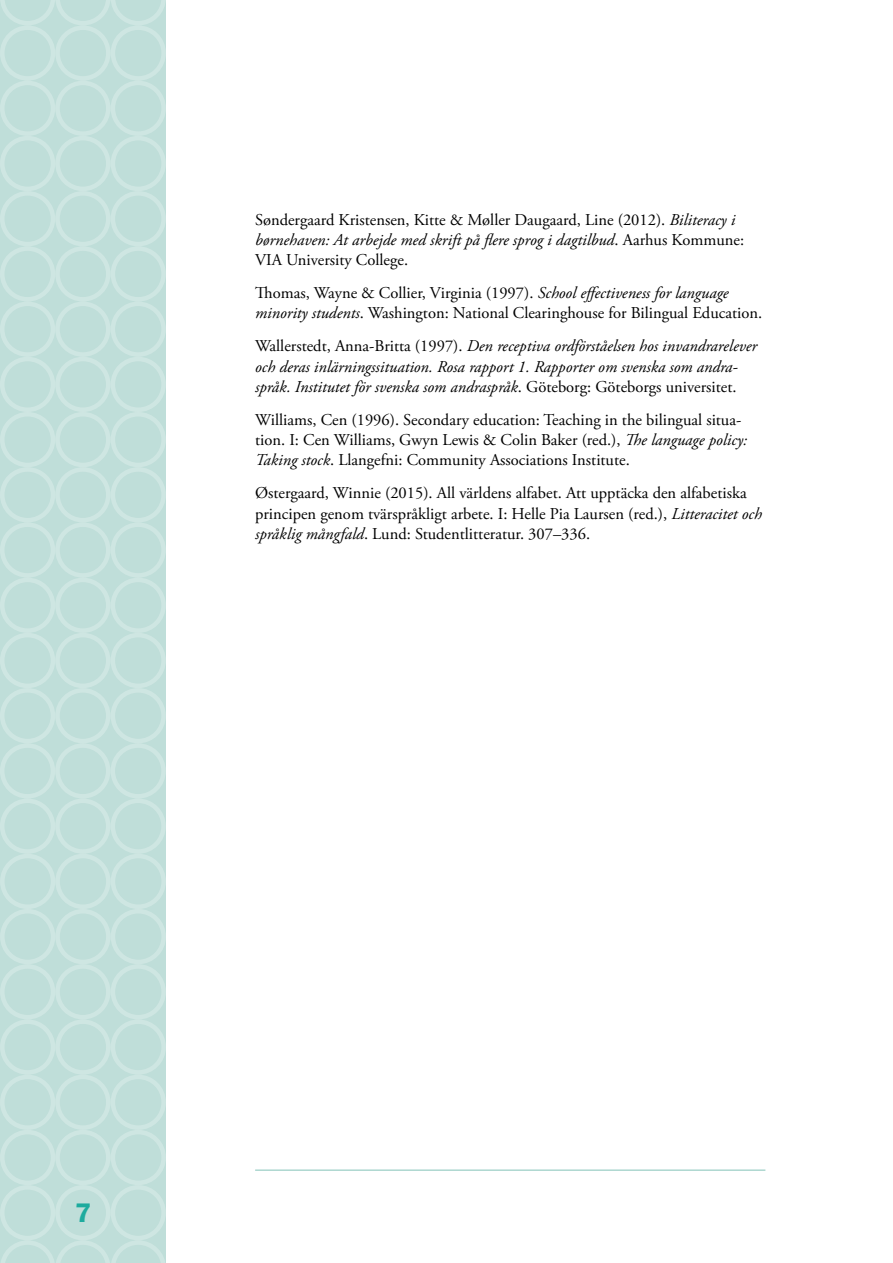
<style>
.page{position:relative;width:893px;height:1263px;background:#fff}
.page>*{position:absolute;margin:0;border:0;box-sizing:border-box;transform-origin:0 0}
.t1{font:600 27px "Franklin Gothic LT";color:#1dab9e}
.Referenser{font:16.5px/20.2px "Adobe Garamond Pro";color:#000}
.Referenser-2{font:italic 16.5px/20.2px "Adobe Garamond Pro";color:#000}
.s1{font-style:italic}
.s2{font-style:normal}
</style>
<div class="page">
<hr style="left:255px;top:1169px;width:510px;height:2px;background:#acd6cf">
<div style="left:0;top:0;width:166px;height:1263px;background:#bfded9"></div>
<div style="left:0;top:412px;width:55px;height:55px;border:4px solid #fff;border-radius:50%"></div>
<div style="left:0;top:854px;width:55px;height:55px;border:4px solid #fff;border-radius:50%"></div>
<div style="left:0;top:633px;width:55px;height:55px;border:4px solid #fff;border-radius:50%"></div>
<div style="left:0;top:1075px;width:55px;height:55px;border:4px solid #fff;border-radius:50%"></div>
<div style="left:0;top:191px;width:55px;height:55px;border:4px solid #fff;border-radius:50%"></div>
<div style="left:0;top:522px;width:55px;height:56px;border:4px solid #fff;border-radius:50%"></div>
<div style="left:0;top:964px;width:55px;height:55px;border:4px solid #fff;border-radius:50%"></div>
<div style="left:0;top:81px;width:55px;height:55px;border:4px solid #fff;border-radius:50%"></div>
<div style="left:0;top:743px;width:55px;height:55px;border:4px solid #fff;border-radius:50%"></div>
<div style="left:0;top:1185px;width:55px;height:55px;border:4px solid #fff;border-radius:50%"></div>
<div style="left:0;top:302px;width:55px;height:55px;border:4px solid #fff;border-radius:50%"></div>
<div style="left:0;top:467px;width:55px;height:55px;border:4px solid #fff;border-radius:50%"></div>
<div style="left:0;top:909px;width:55px;height:55px;border:4px solid #fff;border-radius:50%"></div>
<div style="left:0;top:25px;width:55px;height:56px;border:4px solid #fff;border-radius:50%"></div>
<div style="left:0;top:688px;width:55px;height:55px;border:4px solid #fff;border-radius:50%"></div>
<div style="left:0;top:1130px;width:55px;height:55px;border:4px solid #fff;border-radius:50%"></div>
<div style="left:0;top:246px;width:55px;height:56px;border:4px solid #fff;border-radius:50%"></div>
<div style="left:0;top:578px;width:55px;height:55px;border:4px solid #fff;border-radius:50%"></div>
<div style="left:0;top:1019px;width:55px;height:56px;border:4px solid #fff;border-radius:50%"></div>
<div style="left:0;top:136px;width:55px;height:55px;border:4px solid #fff;border-radius:50%"></div>
<div style="left:0;top:798px;width:55px;height:56px;border:4px solid #fff;border-radius:50%"></div>
<div style="left:0;top:357px;width:55px;height:55px;border:4px solid #fff;border-radius:50%"></div>
<div style="left:55px;top:412px;width:56px;height:55px;border:4px solid #fff;border-radius:50%"></div>
<div style="left:55px;top:854px;width:56px;height:55px;border:4px solid #fff;border-radius:50%"></div>
<div style="left:55px;top:633px;width:55px;height:55px;border:4px solid #fff;border-radius:50%"></div>
<div style="left:55px;top:1075px;width:56px;height:55px;border:4px solid #fff;border-radius:50%"></div>
<div style="left:55px;top:191px;width:56px;height:55px;border:4px solid #fff;border-radius:50%"></div>
<div style="left:55px;top:522px;width:55px;height:56px;border:4px solid #fff;border-radius:50%"></div>
<div style="left:55px;top:964px;width:56px;height:55px;border:4px solid #fff;border-radius:50%"></div>
<div style="left:55px;top:81px;width:56px;height:55px;border:4px solid #fff;border-radius:50%"></div>
<div style="left:55px;top:743px;width:55px;height:55px;border:4px solid #fff;border-radius:50%"></div>
<div style="left:55px;top:1185px;width:56px;height:55px;border:4px solid #fff;border-radius:50%"></div>
<div style="left:55px;top:302px;width:55px;height:55px;border:4px solid #fff;border-radius:50%"></div>
<div style="left:55px;top:467px;width:56px;height:55px;border:4px solid #fff;border-radius:50%"></div>
<div style="left:55px;top:909px;width:56px;height:55px;border:4px solid #fff;border-radius:50%"></div>
<div style="left:55px;top:25px;width:56px;height:56px;border:4px solid #fff;border-radius:50%"></div>
<div style="left:55px;top:688px;width:55px;height:55px;border:4px solid #fff;border-radius:50%"></div>
<div style="left:55px;top:1130px;width:56px;height:55px;border:4px solid #fff;border-radius:50%"></div>
<div style="left:55px;top:246px;width:56px;height:56px;border:4px solid #fff;border-radius:50%"></div>
<div style="left:55px;top:578px;width:55px;height:55px;border:4px solid #fff;border-radius:50%"></div>
<div style="left:55px;top:1019px;width:56px;height:56px;border:4px solid #fff;border-radius:50%"></div>
<div style="left:55px;top:136px;width:56px;height:55px;border:4px solid #fff;border-radius:50%"></div>
<div style="left:55px;top:798px;width:55px;height:56px;border:4px solid #fff;border-radius:50%"></div>
<div style="left:55px;top:357px;width:55px;height:55px;border:4px solid #fff;border-radius:50%"></div>
<div style="left:111px;top:412px;width:55px;height:55px;border:4px solid #fff;border-radius:50%"></div>
<div style="left:111px;top:854px;width:55px;height:55px;border:4px solid #fff;border-radius:50%"></div>
<svg style="left:0;top:0;width:166px;height:25px"></svg>
<div style="left:111px;top:633px;width:55px;height:55px;border:4px solid #fff;border-radius:50%"></div>
<div style="left:111px;top:1075px;width:55px;height:55px;border:4px solid #fff;border-radius:50%"></div>
<div style="left:111px;top:191px;width:55px;height:55px;border:4px solid #fff;border-radius:50%"></div>
<div style="left:111px;top:522px;width:55px;height:56px;border:4px solid #fff;border-radius:50%"></div>
<div style="left:111px;top:964px;width:55px;height:55px;border:4px solid #fff;border-radius:50%"></div>
<div style="left:111px;top:81px;width:55px;height:55px;border:4px solid #fff;border-radius:50%"></div>
<div style="left:111px;top:743px;width:55px;height:55px;border:4px solid #fff;border-radius:50%"></div>
<div style="left:111px;top:1185px;width:55px;height:55px;border:4px solid #fff;border-radius:50%"></div>
<div style="left:111px;top:302px;width:55px;height:55px;border:4px solid #fff;border-radius:50%"></div>
<div style="left:111px;top:467px;width:55px;height:55px;border:4px solid #fff;border-radius:50%"></div>
<div style="left:111px;top:909px;width:55px;height:55px;border:4px solid #fff;border-radius:50%"></div>
<div style="left:111px;top:25px;width:55px;height:56px;border:4px solid #fff;border-radius:50%"></div>
<div style="left:111px;top:688px;width:55px;height:55px;border:4px solid #fff;border-radius:50%"></div>
<div style="left:111px;top:1130px;width:55px;height:55px;border:4px solid #fff;border-radius:50%"></div>
<div style="left:111px;top:246px;width:55px;height:56px;border:4px solid #fff;border-radius:50%"></div>
<div style="left:111px;top:578px;width:55px;height:55px;border:4px solid #fff;border-radius:50%"></div>
<div style="left:111px;top:1019px;width:55px;height:56px;border:4px solid #fff;border-radius:50%"></div>
<div style="left:111px;top:136px;width:55px;height:55px;border:4px solid #fff;border-radius:50%"></div>
<div style="left:111px;top:798px;width:55px;height:56px;border:4px solid #fff;border-radius:50%"></div>
<svg style="left:1px;top:1240px;width:164px;height:23px"></svg>
<div style="left:111px;top:357px;width:55px;height:55px;border:4px solid #fff;border-radius:50%"></div>
<p class="Referenser" style="left:255px;top:210px;width:490px">Søndergaard Kristensen, Kitte &amp; Møller Daugaard, Line (2012). <span class="s1">Biliteracy i børnehaven: At arbejde med skrift på flere sprog i dagtilbud</span>. Aarhus Kommune:<br>VIA University College.</p>
<p class="Referenser" style="left:255px;top:283px;width:509px">Thomas, Wayne &amp; Collier, Virginia (1997). <span class="s1">School effectiveness for language minority students</span>. Washington: National Clearinghouse for Bilingual Education.</p>
<p class="Referenser-2" style="left:255px;top:336px;width:503px"><span class="s2">Wallerstedt, Anna-Britta (1997).</span> Den receptiva ordförståelsen hos invandrarelever och deras inlärningssituation. Rosa rapport 1. Rapporter om svenska som andra&shy;språk. Institutet för svenska som andraspråk<span class="s2">. Göteborg: Göteborgs universitet.</span></p>
<p class="Referenser" style="left:255px;top:410px;width:494px">Williams, Cen (1996). Secondary education: Teaching in the bilingual situa&shy;tion. I: Cen Williams, Gwyn Lewis &amp; Colin Baker (red.), <span class="s1">The language policy:<br>Taking stock</span>. Llangefni: Community Associations Institute.</p>
<p class="Referenser" style="left:255px;top:484px;width:508px">Østergaard, Winnie (2015). All världens alfabet. Att upptäcka den alfabetiska principen genom tvärspråkligt arbete. I: Helle Pia Laursen (red.), <span class="s1">Litteracitet och språklig mångfald</span>. Lund: Studentlitteratur. 307–336.</p>
<h1 class="t1" style="left:75px;top:1196px;width:18px">7</h1>
</div>
